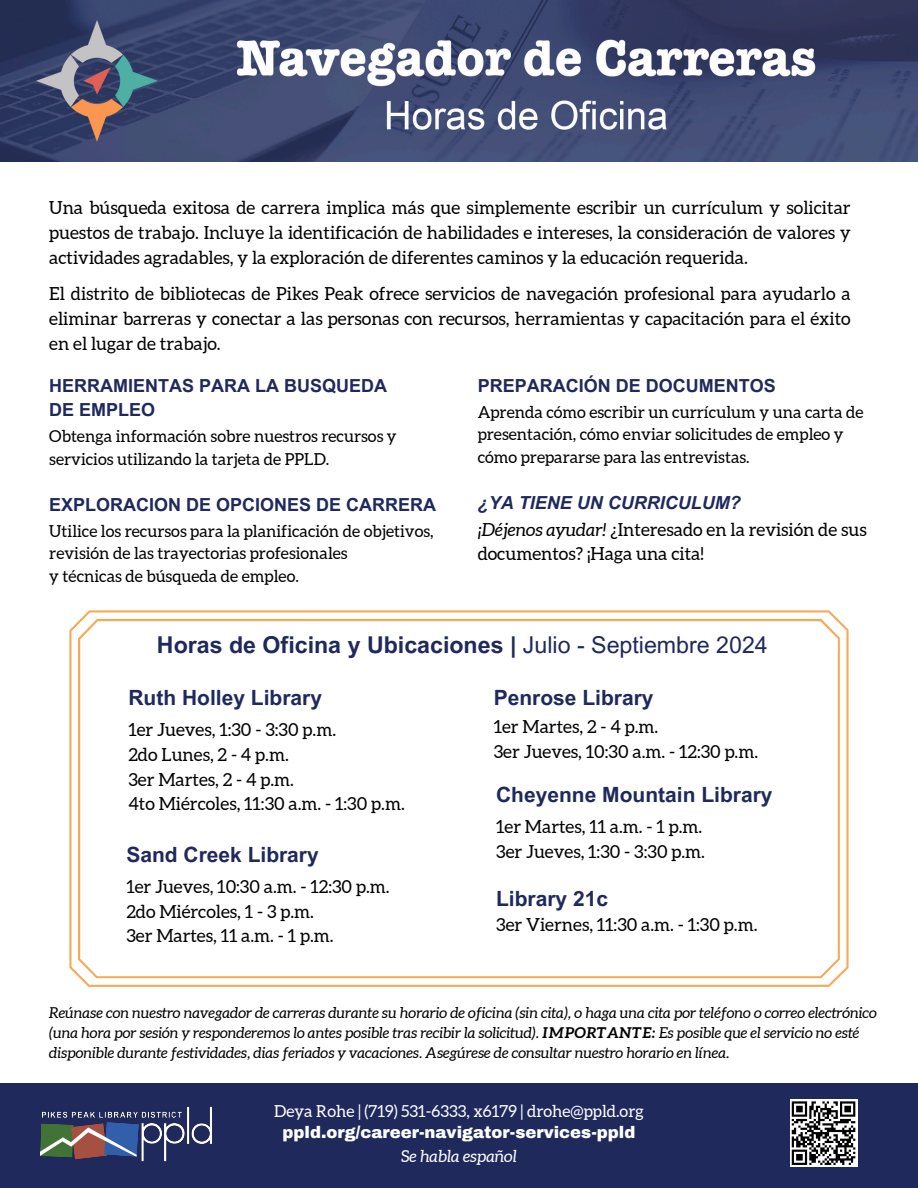
<style>
.page{position:relative;width:918px;height:1188px;background:#fff}
.page>*{position:absolute;margin:0;border:0;box-sizing:border-box;transform-origin:0 0}
.t1{font:700 23.25px "Arial MT Pro";color:#1f295c}
.t2{font:700 21px "Arial MT Pro";color:#1f295c}
.t3{font:18px/24.8px "Aleo";color:#000}
.t4{font:700 18px/24.8px "Arial MT Pro";color:#1f295c}
.t5{font:16.5px/22.5px "Aleo";color:#000}
.t6{font:16.5px/21.3px "Aleo";color:#fff;text-align:center}
.t7{font:italic 16.5px "Aleo";color:#fff}
.t8{font:italic 15px/20.2px "Aleo";color:#000}
.s1{font-family:"Arial MT Pro";font-weight:700;font-style:italic;color:#1f295c}
.s2{font-style:italic}
.s3{font-weight:400}
.s4{font-weight:700}
.s5{font-family:"Archivo";font-weight:900}
.s6{font-style:normal}
</style>
<div class="page">
<div style="left:0;top:1084px;width:918px;height:104px;background:#1f295c"></div>
<img style="left:0;top:0;width:918px;height:162px">
<svg style="left:69px;top:610px;width:780px;height:377px"></svg>
<img style="left:40px;top:1106px;width:172px;height:55px">
<div style="left:790px;top:1099px;width:68px;height:68px;background:#fff"></div>
<svg style="left:791px;top:1101px;width:65px;height:64px"></svg>
<h3 class="t3" style="left:49px;top:195px;width:803px;text-align:justify">Una búsqueda exitosa de carrera implica más que simplemente escribir un currículum y solicitar puestos de trabajo. Incluye la identificación de habilidades e intereses, la consideración de valores y actividades agradables, y la exploración de diferentes caminos y la educación requerida.</h3>
<h3 class="t3" style="left:49px;top:282px;width:803px;text-align:justify">El distrito de bibliotecas de Pikes Peak ofrece servicios de navegación profesional para ayudarlo a eliminar barreras y conectar a las personas con recursos, herramientas y capacitación para el éxito en el lugar de trabajo.</h3>
<h3 class="t4" style="left:49px;top:375px;width:339px">HERRAMIENTAS PARA LA BUSQUEDA<br>DE EMPLEO</h3>
<h3 class="t5" style="left:49px;top:425px;width:349px">Obtenga información sobre nuestros recursos y servicios utilizando la tarjeta de PPLD.</h3>
<h3 class="t4" style="left:49px;top:494px;width:389px">EXPLORACION DE OPCIONES DE CARRERA</h3>
<h3 class="t5" style="left:49px;top:520px;width:386px">Utilice los recursos para la planificación de objetivos, revisión de las trayectorias profesionales<br>y técnicas de búsqueda de empleo.</h3>
<h2 class="t4" style="left:478px;top:375px;width:300px">PREPARACIÓN DE DOCUMENTOS</h2>
<h2 class="t5" style="left:478px;top:400px;width:387px">Aprenda cómo escribir un currículum y una carta de presentación, cómo enviar solicitudes de empleo y cómo prepararse para las entrevistas.</h2>
<h1 class="t3" style="left:478px;top:489px;width:391px;line-height:27px"><span class="s1">¿YA TIENE UN CURRICULUM?<br></span><span class="s2">¡Déjenos ayudar!</span> ¿Interesado en la revisión de sus</h1>
<h1 class="t3" style="left:478px;top:542px;width:228px">documentos? ¡Haga una cita!</h1>
<h3 class="t1" style="left:157px;top:637px;width:612px">Horas de Oficina y Ubicaciones | <span class="s3">Julio - Septiembre 2024</span></h3>
<h3 class="t2" style="left:128px;top:690px;width:195px">Ruth Holley Library</h3>
<h3 class="t3" style="left:128px;top:717px;width:278px">1er Jueves, 1:30 - 3:30 p.m.<br>2do Lunes, 2 - 4 p.m.<br>3er Martes, 2 - 4 p.m.<br>4to Miércoles, 11:30 a.m. - 1:30 p.m.</h3>
<h1 class="t2" style="left:126px;top:847px;width:194px">Sand Creek Library</h1>
<h1 class="t2" style="left:494px;top:690px;width:161px">Penrose Library</h1>
<h3 class="t3" style="left:494px;top:714px;width:266px">1er Martes, 2 - 4 p.m.<br>3er Jueves, 10:30 a.m. - 12:30 p.m.</h3>
<p class="t2" style="left:496px;top:787px;width:278px">Cheyenne Mountain Library</p>
<p class="t3" style="left:496px;top:814px;width:210px">1er Martes, 11 a.m. - 1 p.m.<br>3er Jueves, 1:30 - 3:30 p.m.</p>
<h1 class="t3" style="left:126px;top:874px;width:265px">1er Jueves, 10:30 a.m. - 12:30 p.m.<br>2do Miércoles, 1 - 3 p.m.<br>3er Martes, 11 a.m. - 1 p.m.</h1>
<h3 class="t2" style="left:496px;top:890px;width:113px">Library 21c</h3>
<h1 class="t3" style="left:496px;top:912px;width:263px">3er Viernes, 11:30 a.m. - 1:30 p.m.</h1>
<h3 class="t8" style="left:49px;top:1002px;width:829px">Reúnase con nuestro navegador de carreras durante su horario de oficina (sin cita), o haga una cita por teléfono o correo electrónico (una hora por sesión y responderemos lo antes posible tras recibir la solicitud). <span class="s4">IMPORTANTE:</span> Es posible que el servicio no esté disponible durante festividades, dias feriados y vacaciones. Asegúrese de consultar nuestro horario en línea.</h3>
<h3 class="t6" style="left:274px;top:1100px;width:371px">Deya Rohe | (719) 531-6333, x6179 | drohe@ppld.org <span class="s5">ppld.org/career-navigator-services-ppld</span></h3>
<h3 class="t7" style="left:401px;top:1146px;width:117px"><span class="s6">S</span>e habla español</h3>
</div>
